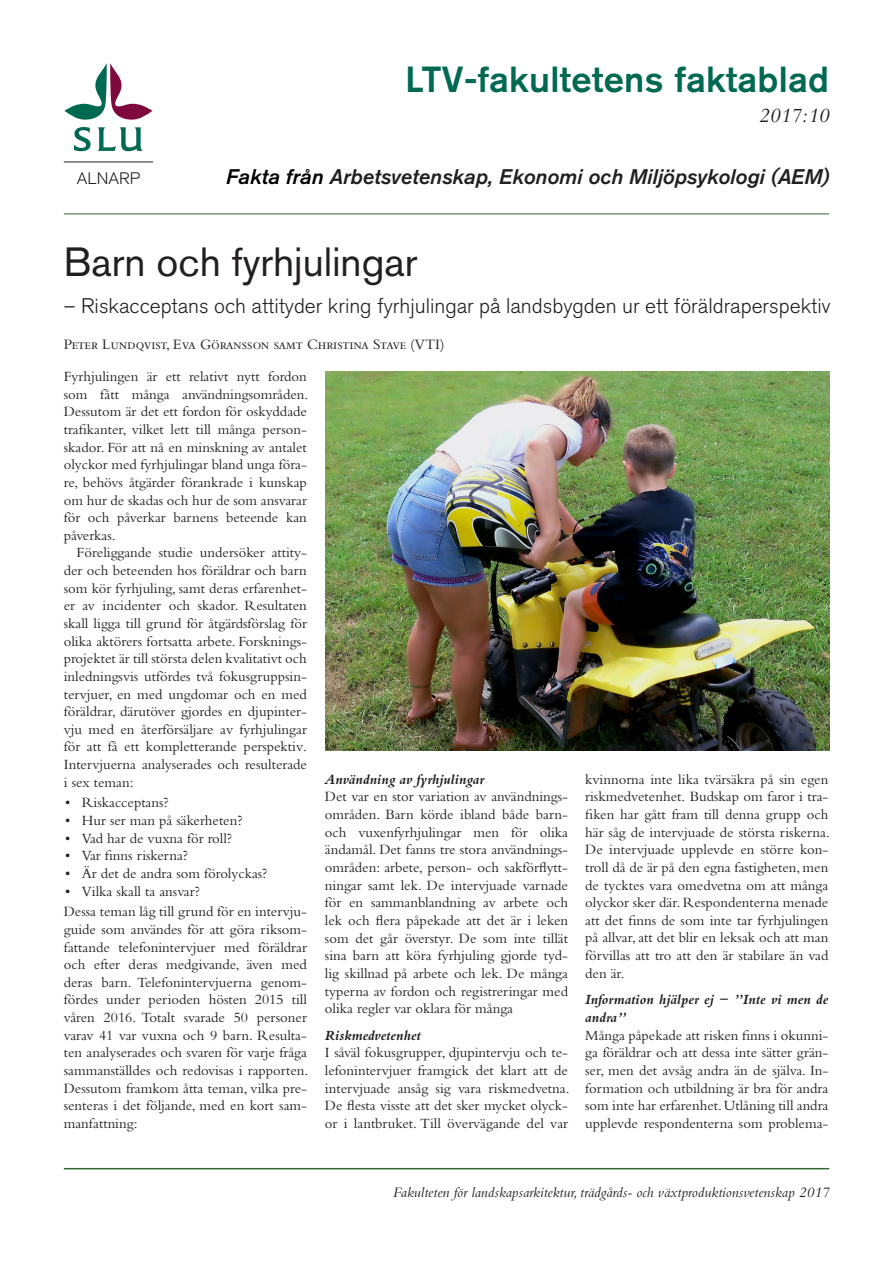
<style>
.page{position:relative;width:893px;height:1263px;background:#fff}
.page>*{position:absolute;margin:0;border:0;box-sizing:border-box;transform-origin:0 0}
.Titel{font:40.5px "Akzidenz Grotesk BQ";color:#231f20}
.t1{font:500 36px "Akzidenz Grotesk BQ";letter-spacing:.01em;color:#006951}
.Titel-2{font:300 21px "Akzidenz Grotesk BQ";color:#231f20}
.t2{font:italic 21px "Akzidenz Grotesk BQ Med";color:#231f20}
.t3{font:italic 21px "Bembo";color:#231f20}
.t4{font:300 16.5px "Akzidenz Grotesk BQ";color:#231f20}
.Fot{font:italic 15px "Bembo";color:#231f20}
.Författare{font:15px "Bembo SC";letter-spacing:-.02em;color:#231f20}
.Brödtext_utan_indrag{font:14.7px/17.7px "Bembo Std";color:#231f20;text-align:justify}
.Brödtext{font:14.7px/17.7px "Bembo Std";color:#231f20;text-align:justify}
.Brödtext_utan_indrag-2{font:italic 700 14.7px/17.7px "Bembo Std";color:#231f20}
.s1{color:#000}
</style>
<div class="page">
<hr style="left:64px;top:1168px;width:765px;height:1px;background:#316634">
<hr style="left:64px;top:213px;width:765px;height:1px;background:#316634">
<hr style="left:64px;top:162px;width:89px;height:1px;background:#231f20">
<svg style="left:65px;top:63px;width:87px;height:57px"></svg>
<svg style="left:74px;top:127px;width:17px;height:24px"></svg>
<svg style="left:98px;top:127px;width:45px;height:24px"></svg>
<img style="left:326px;top:371px;width:503px;height:379px">
<p class="t1" style="left:405px;top:57px;width:425px">LTV-fakultetens faktablad</p>
<p class="t4" style="left:77px;top:169px;width:65px">ALNARP</p>
<p class="t3" style="left:759px;top:104px;width:72px">2017:10</p>
<p class="t2" style="left:226px;top:164px;width:604px"><span class="s1">Fakta från</span> Arbetsvetenskap, Ekonomi och Miljöpsykologi (AEM)</p>
<p class="Titel" style="left:64px;top:238px;width:355px">Barn och fyrhjulingar</p>
<p class="Titel-2" style="left:64px;top:294px;width:768px">– Riskacceptans och attityder kring fyrhjulingar på landsbygden ur ett föräldraperspektiv</p>
<p class="Författare" style="left:64px;top:336px;width:383px">Peter Lundqvist, Eva Göransson samt Christina Stave (VTI)</p>
<p class="Brödtext_utan_indrag" style="left:64px;top:367px;width:246px">Fyrhjulingen är ett relativt nytt fordon som fått många användningsområden.<br>Dessutom är det ett fordon för oskyddade trafikanter, vilket lett till många person&shy;skador. För att nå en minskning av antalet olyckor med fyrhjulingar bland unga föra&shy;re, behövs åtgärder förankrade i kunskap om hur de skadas och hur de som ansvarar för och påverkar barnens beteende kan påverkas.</p>
<p class="Brödtext" style="left:64px;top:544px;width:245px;text-indent:13px">Föreliggande studie undersöker attity&shy;der och beteenden hos föräldrar och barn som kör fyrhjuling, samt deras erfarenhet&shy;er av incidenter och skador. Resultaten skall ligga till grund för åtgärdsförslag för olika aktörers fortsatta arbete. Forsknings&shy;projektet är till största delen kvalitativt och inledningsvis utfördes två fokusgruppsin&shy;tervjuer, en med ungdomar och en med föräldrar, därutöver gjordes en djupinter&shy;vju med en återförsäljare av fyrhjulingar för att få ett kompletterande perspektiv.<br>Intervjuerna analyserades och resulterade i sex teman:</p>
<p class="Brödtext" style="left:65px;top:794px;width:105px">• Riskacceptans?</p>
<p class="Brödtext" style="left:65px;top:811px;width:179px">• Hur ser man på säkerheten?</p>
<p class="Brödtext" style="left:65px;top:829px;width:168px">• Vad har de vuxna för roll?</p>
<p class="Brödtext" style="left:65px;top:847px;width:124px">• Var finns riskerna?</p>
<p class="Brödtext" style="left:65px;top:864px;width:204px">• Är det de andra som förolyckas?</p>
<p class="Brödtext" style="left:65px;top:882px;width:136px">• Vilka skall ta ansvar?</p>
<p class="Brödtext_utan_indrag" style="left:64px;top:902px;width:246px">Dessa teman låg till grund för en intervju&shy;guide som användes för att göra riksom&shy;fattande telefonintervjuer med föräldrar och efter deras medgivande, även med deras barn. Telefonintervjuerna genom&shy;fördes under perioden hösten 2015 till våren 2016. Totalt svarade 50 personer varav 41 var vuxna och 9 barn. Resulta&shy;ten analyserades och svaren för varje fråga sammanställdes och redovisas i rapporten.<br>Dessutom framkom åtta teman, vilka pre&shy;senteras i det följande, med en kort sam&shy;manfattning:</p>
<p class="Brödtext_utan_indrag-2" style="left:325px;top:770px;width:161px">Användning av fyrhjulingar</p>
<p class="Brödtext_utan_indrag" style="left:325px;top:788px;width:245px">Det var en stor variation av användnings&shy;områden. Barn körde ibland både barn&shy;och vuxenfyrhjulingar men för olika ändamål. Det fanns tre stora användnings&shy;områden: arbete, person- och sakförflytt&shy;ningar samt lek. De intervjuade varnade för en sammanblandning av arbete och lek och flera påpekade att det är i leken som det går överstyr. De som inte tillät sina barn att köra fyrhjuling gjorde tyd&shy;lig skillnad på arbete och lek. De många typerna av fordon och registreringar med olika regler var oklara för många</p>
<p class="Brödtext_utan_indrag-2" style="left:325px;top:1026px;width:98px">Riskmedvetenhet</p>
<p class="Brödtext_utan_indrag" style="left:325px;top:1044px;width:246px">I såväl fokusgrupper, djupintervju och te&shy;lefonintervjuer framgick det klart att de intervjuade ansåg sig vara riskmedvetna.<br>De flesta visste att det sker mycket olyck&shy;or i lantbruket. Till övervägande del var</p>
<p class="Brödtext_utan_indrag" style="left:585px;top:770px;width:246px">kvinnorna inte lika tvärsäkra på sin egen riskmedvetenhet. Budskap om faror i tra&shy;fiken har gått fram till denna grupp och här såg de intervjuade de största riskerna.<br>De intervjuade upplevde en större kon&shy;troll då de är på den egna fastigheten, men de tycktes vara omedvetna om att många olyckor sker där. Respondenterna menade att det finns de som inte tar fyrhjulingen på allvar, att det blir en leksak och att man förvillas att tro att den är stabilare än vad den är.</p>
<p class="Brödtext_utan_indrag-2" style="left:585px;top:991px;width:245px">Information hjälper ej − ”Inte vi men de andra”</p>
<p class="Brödtext_utan_indrag" style="left:585px;top:1026px;width:245px">Många påpekade att risken finns i okunni&shy;ga föräldrar och att dessa inte sätter grän&shy;ser, men det avsåg andra än de själva. In&shy;formation och utbildning är bra för andra som inte har erfarenhet. Utlåning till andra upplevde respondenterna som problema-</p>
<p class="Fot" style="left:393px;top:1184px;width:438px">Fakulteten för landskapsarkitektur, trädgårds- och växtproduktionsvetenskap 2017</p>
</div>
